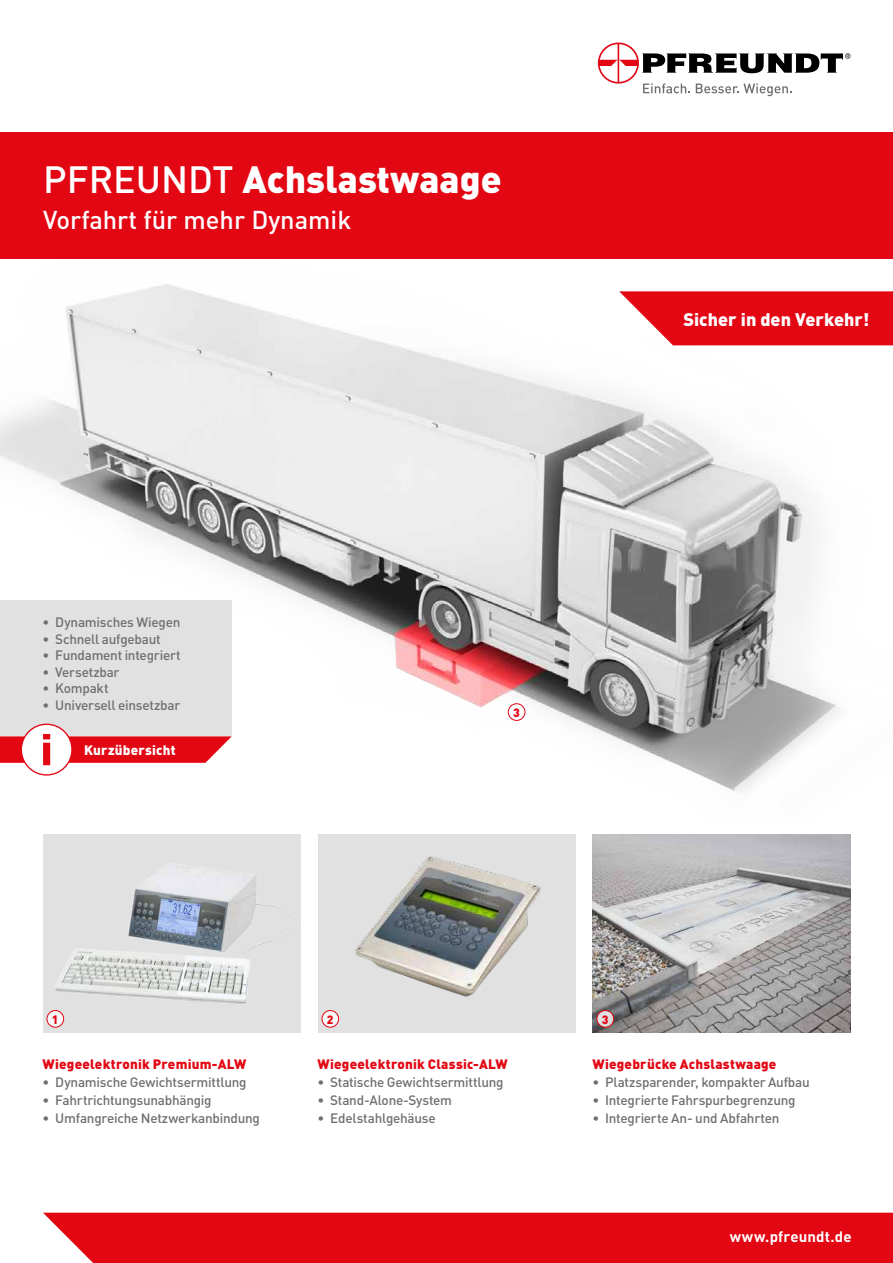
<style>
.page{position:relative;width:893px;height:1263px;background:#fff}
.page>*{position:absolute;margin:0;border:0;box-sizing:border-box;transform-origin:0 0}
.t1{font:900 37.5px "DIN";color:#fff}
.t2{font:500 25.5px "DIN";color:#fff}
.t3{font:900 18px "DIN";color:#fff}
.t4{font:700 15px "DIN";letter-spacing:.01em;color:#fff}
.t5{font:500 13.5px "DIN";letter-spacing:-.02em;color:#706f6f}
.t6{font:900 13.5px "DIN";letter-spacing:.015em;color:#e30613}
.t7{font:900 13.5px "DIN";letter-spacing:.015em;color:#fff}
.t8{font:900 12px "DIN";color:#e30613}
.s1{font-weight:500}
</style>
<div class="page">
<div style="left:43px;top:1213px;width:850px;height:50px;background:#e30613"></div>
<div style="left:317px;top:835px;width:258px;height:198px;background:#e1e1e1"></div>
<div style="left:43px;top:835px;width:257px;height:198px;background:#e1e1e1"></div>
<img style="left:592px;top:835px;width:258px;height:197px">
<img style="left:0;top:284px;width:893px;height:508px">
<div style="left:47px;top:1010px;width:17px;height:17px;background:#fff;border-radius:50%"></div>
<div style="left:47px;top:1010px;width:17px;height:17px;border:1px solid #e30613;border-radius:50%"></div>
<svg style="left:597px;top:1010px;width:17px;height:17px"></svg>
<div style="left:597px;top:1010px;width:17px;height:17px;border:1px solid #e30613;border-radius:50%"></div>
<div style="left:322px;top:1010px;width:17px;height:17px;background:#fff;border-radius:50%"></div>
<div style="left:322px;top:1010px;width:17px;height:17px;border:1px solid #e30613;border-radius:50%"></div>
<div style="left:508px;top:704px;width:17px;height:16px;background:#fff;border-radius:50%"></div>
<div style="left:508px;top:704px;width:17px;height:16px;border:1px solid #e30613;border-radius:50%"></div>
<img style="left:354px;top:856px;width:187px;height:141px">
<img style="left:55px;top:863px;width:241px;height:141px">
<svg style="left:619px;top:291px;width:274px;height:54px"></svg>
<div style="left:0;top:133px;width:893px;height:126px;background:#e30613"></div>
<svg style="left:598px;top:43px;width:252px;height:53px"></svg>
<h1 class="t1" style="left:43px;top:155px;width:460px"><span class="s1">PFREUNDT</span> Achslastwaage</h1>
<h2 class="t2" style="left:43px;top:204px;width:310px">Vorfahrt für mehr Dynamik</h2>
<h3 class="t3" style="left:683px;top:307px;width:187px">Sicher in den Verkehr!</h3>
<p class="t5" style="left:43px;top:614px;width:139px">• Dynamisches Wiegen</p>
<p class="t5" style="left:43px;top:630px;width:120px">• Schnell aufgebaut</p>
<p class="t5" style="left:43px;top:647px;width:140px">• Fundament integriert</p>
<p class="t5" style="left:43px;top:663px;width:78px">• Versetzbar</p>
<p class="t5" style="left:43px;top:680px;width:68px">• Kompakt</p>
<p class="t5" style="left:43px;top:696px;width:139px">• Universell einsetzbar</p>
<p class="t7" style="left:84px;top:741px;width:93px">Kurzübersicht</p>
<p class="t8" style="left:513px;top:704px;width:8px">3</p>
<p class="t8" style="left:52px;top:1011px;width:8px">1</p>
<p class="t8" style="left:327px;top:1011px;width:8px">2</p>
<p class="t8" style="left:602px;top:1011px;width:8px">3</p>
<p class="t6" style="left:43px;top:1055px;width:205px">Wiegeelektronik Premium-ALW</p>
<p class="t5" style="left:43px;top:1073px;width:206px">• Dynamische Gewichtsermittlung</p>
<p class="t5" style="left:43px;top:1091px;width:171px">• Fahrtrichtungsunabhängig</p>
<p class="t5" style="left:43px;top:1109px;width:219px">• Umfangreiche Netzwerkanbindung</p>
<p class="t6" style="left:317px;top:1055px;width:192px">Wiegeelektronik Classic-ALW</p>
<p class="t5" style="left:317px;top:1073px;width:188px">• Statische Gewichtsermittlung</p>
<p class="t5" style="left:317px;top:1091px;width:136px">• Stand-Alone-System</p>
<p class="t5" style="left:317px;top:1109px;width:120px">• Edelstahlgehäuse</p>
<p class="t6" style="left:592px;top:1055px;width:185px">Wiegebrücke Achslastwaage</p>
<p class="t5" style="left:592px;top:1073px;width:219px">• Platzsparender, kompakter Aufbau</p>
<p class="t5" style="left:592px;top:1091px;width:205px">• Integrierte Fahrspurbegrenzung</p>
<p class="t5" style="left:592px;top:1109px;width:188px">• Integrierte An- und Abfahrten</p>
<p class="t4" style="left:730px;top:1227px;width:123px">www.pfreundt.de</p>
</div>
